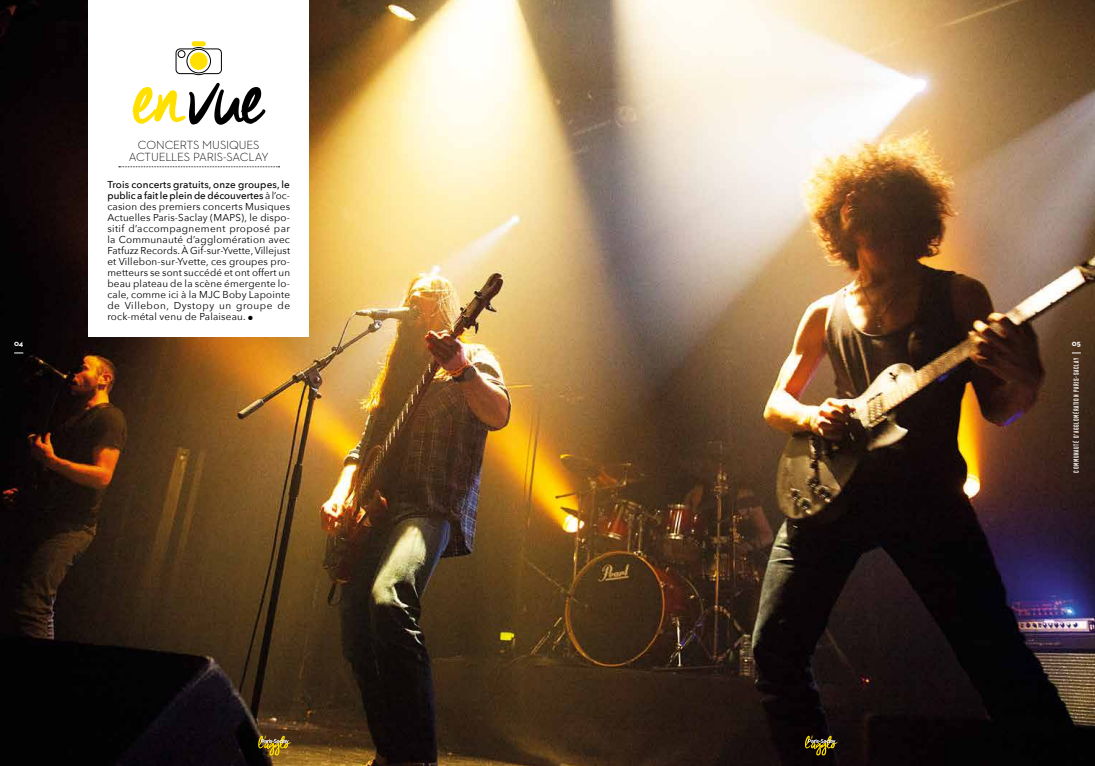
<style>
.page{position:relative;width:1095px;height:766px;background:#fff}
.page>*{position:absolute;margin:0;border:0;box-sizing:border-box;transform-origin:0 0}
.t1{font:104.9px "Cheddar Jack";color:#000}
.t2{font:300 12px/12px "Neutraface 2 Text";letter-spacing:-.015em;color:#000;text-align:center}
.t3{font:10px/11px "Avenir Next";letter-spacing:.035em;color:#000;text-align:justify}
.t4{font:700 8px "Neutraface 2 Text";color:#fff}
.t5{font:7px "M Fred";letter-spacing:.09em;color:#fff}
.s1{color:#ffe000}
.s2{font-weight:500}
</style>
<div class="page">
<img style="left:0;top:0;width:1094px;height:765px">
<div style="left:88px;top:0;width:221px;height:336px;background:#fff"></div>
<svg style="left:175px;top:47px;width:47px;height:29px"></svg>
<div style="left:190px;top:52px;width:17px;height:18px;background:#ffe000;border-radius:50%"></div>
<div style="left:191px;top:41px;width:15px;height:5px;background:#ffe000;border-radius:3px"></div>
<svg style="left:119px;top:166px;width:160px;height:1px"></svg>
<svg style="left:258px;top:735px;width:33px;height:20px"></svg>
<svg style="left:804px;top:735px;width:33px;height:20px"></svg>
<h1 class="t1" style="left:132px;top:36px;width:135px"><span class="s1">en</span> vue</h1>
<p class="t2" style="left:129px;top:139px;width:141px">CONCERTS MUSIQUES<br>ACTUELLES PARIS-SACLAY</p>
<p class="t3" style="left:107px;top:179px;width:184px"><span class="s2">Trois concerts gratuits, onze groupes, le public a fait le plein de découvertes</span> à l’oc&shy;casion des premiers concerts Musiques Actuelles Paris-Saclay (MAPS), le dispo&shy;sitif d’accompagnement proposé par la Communauté d’agglomération avec Fatfuzz Records. À Gif-sur-Yvette, Villejust et Villebon-sur-Yvette, ces groupes pro&shy;metteurs se sont succédé et ont offert un beau plateau de la scène émergente lo&shy;cale, comme ici à la MJC Boby Lapointe de Villebon, Dystopy un groupe de rock-métal venu de Palaiseau. ●</p>
<p class="t4" style="left:14px;top:338px;width:11px">04</p>
<p class="t4" style="left:1071px;top:338px;width:10px">05</p>
<p class="t5" style="left:1072px;top:472px;width:116px;rotate:-90deg">COMMUNAUTÉ D’AGGLOMÉRATION PARIS-SACLAY</p>
</div>
